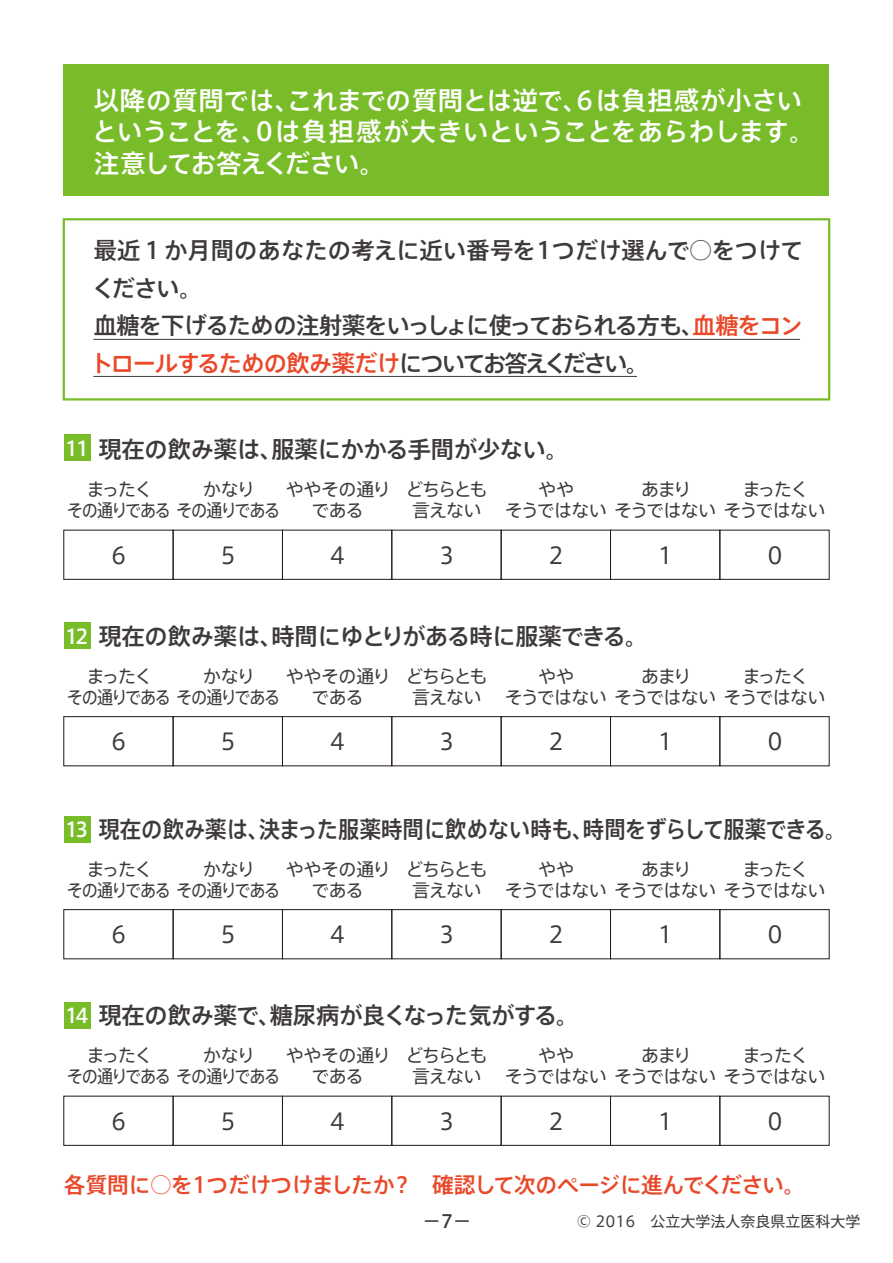
<style>
.page{position:relative;width:893px;height:1263px;background:#fff}
.page>*{position:absolute;margin:0;border:0;box-sizing:border-box;transform-origin:0 0}
.t1{font:500 25.5px/31.5px "Axis Std";letter-spacing:-.005em;color:#fff}
.t2{font:500 23.25px/37.5px "Axis Std";letter-spacing:-.04em;color:#3e3a39}
.t3{font:500 23.25px "Axis Std";letter-spacing:-.02em;color:#3e3a39}
.t4{font:500 23.25px "Axis Std";letter-spacing:-.02em;color:#3e3a39;scale:.92 1}
.t5{font:22.8px "Axis Std";color:#3e3a39}
.t6{font:500 21.75px "Axis Std";letter-spacing:-.025em;color:#e94829}
.t7{font:500 19.95px "Axis Std";letter-spacing:-.165em;color:#fff}
.t8{font:18px/21px "Axis Std";letter-spacing:-.04em;color:#3e3a39;text-align:center}
.t9{font:18px/21px "Axis Std";letter-spacing:-.095em;color:#3e3a39}
.t10{font:18px "Axis Std";letter-spacing:-.065em;color:#3e3a39}
.t11{font:18px/21px "Axis Std";letter-spacing:-.09em;color:#3e3a39;text-align:center}
.t12{font:500 18px "Axis Std";color:#3e3a39}
.t13{font:15px "Axis Std";color:#3e3a39}
.s1{color:#e94829}
</style>
<div class="page">
<div style="left:64px;top:65px;width:765px;height:131px;background:#79bc29"></div>
<div style="left:63px;top:218px;width:767px;height:182px;border:2px solid #79bc29"></div>
<hr style="left:93px;top:339px;width:707px;height:1px;background:#3e3a39">
<hr style="left:93px;top:376px;width:544px;height:1px;background:#3e3a39">
<div style="left:64px;top:434px;width:26px;height:27px;background:#79bc29"></div>
<div style="left:64px;top:622px;width:26px;height:27px;background:#79bc29"></div>
<div style="left:64px;top:816px;width:26px;height:26px;background:#79bc29"></div>
<div style="left:64px;top:1002px;width:26px;height:27px;background:#79bc29"></div>
<div style="left:63px;top:530px;width:111px;height:50px;border:1px solid #221815"></div>
<div style="left:173px;top:530px;width:110px;height:50px;border:1px solid #221815"></div>
<div style="left:282px;top:530px;width:110px;height:50px;border:1px solid #221815"></div>
<div style="left:391px;top:530px;width:111px;height:50px;border:1px solid #221815"></div>
<div style="left:501px;top:530px;width:110px;height:50px;border:1px solid #221815"></div>
<div style="left:610px;top:530px;width:110px;height:50px;border:1px solid #221815"></div>
<div style="left:719px;top:530px;width:111px;height:50px;border:1px solid #221815"></div>
<div style="left:63px;top:716px;width:111px;height:50px;border:1px solid #221815"></div>
<div style="left:173px;top:716px;width:110px;height:50px;border:1px solid #221815"></div>
<div style="left:282px;top:716px;width:110px;height:50px;border:1px solid #221815"></div>
<div style="left:391px;top:716px;width:111px;height:50px;border:1px solid #221815"></div>
<div style="left:501px;top:716px;width:110px;height:50px;border:1px solid #221815"></div>
<div style="left:610px;top:716px;width:110px;height:50px;border:1px solid #221815"></div>
<div style="left:719px;top:716px;width:111px;height:50px;border:1px solid #221815"></div>
<div style="left:63px;top:909px;width:111px;height:50px;border:1px solid #221815"></div>
<div style="left:173px;top:909px;width:110px;height:50px;border:1px solid #221815"></div>
<div style="left:282px;top:909px;width:110px;height:50px;border:1px solid #221815"></div>
<div style="left:391px;top:909px;width:111px;height:50px;border:1px solid #221815"></div>
<div style="left:501px;top:909px;width:110px;height:50px;border:1px solid #221815"></div>
<div style="left:610px;top:909px;width:110px;height:50px;border:1px solid #221815"></div>
<div style="left:719px;top:909px;width:111px;height:50px;border:1px solid #221815"></div>
<div style="left:63px;top:1096px;width:111px;height:50px;border:1px solid #221815"></div>
<div style="left:173px;top:1096px;width:110px;height:50px;border:1px solid #221815"></div>
<div style="left:282px;top:1096px;width:110px;height:50px;border:1px solid #221815"></div>
<div style="left:391px;top:1096px;width:111px;height:50px;border:1px solid #221815"></div>
<div style="left:501px;top:1096px;width:110px;height:50px;border:1px solid #221815"></div>
<div style="left:610px;top:1096px;width:110px;height:50px;border:1px solid #221815"></div>
<div style="left:719px;top:1096px;width:111px;height:50px;border:1px solid #221815"></div>
<h1 class="t1" style="left:92px;top:82px;width:724px">以降の質問では、これまでの質問とは逆で、6は負担感が小さいということを、0は負担感が大きいということをあらわします。注意してお答えください。</h1>
<p class="t2" style="left:90px;top:230px;width:715px">最近１か月間のあなたの考えに近い番号を1つだけ選んで○をつけてください。<br>血糖を下げるための注射薬をいっしょに使っておられる方も、<span class="s1">血糖をコントロールするための飲み薬だけ</span>についてお答えください。</p>
<p class="t3" style="left:98px;top:432px;width:472px">現在の飲み薬は、服薬にかかる手間が少ない。</p>
<p class="t9" style="left:67px;top:478px;width:215px;text-indent:19px">まったく<br>その通りであるその通りである</p>
<p class="t7" style="left:65px;top:433px;width:26px">11</p>
<p class="t10" style="left:203px;top:476px;width:54px">かなり</p>
<p class="t8" style="left:286px;top:478px;width:107px">ややその通りである</p>
<p class="t11" style="left:406px;top:478px;width:84px">どちらとも言えない</p>
<p class="t8" style="left:505px;top:478px;width:322px;text-align:left;text-indent:33px">やや<br>そうではないそうではないそうではない</p>
<p class="t10" style="left:641px;top:476px;width:52px">あまり</p>
<p class="t10" style="left:743px;top:476px;width:67px">まったく</p>
<p class="t5" style="left:111px;top:538px;width:17px">6</p>
<p class="t5" style="left:221px;top:538px;width:17px">5</p>
<p class="t5" style="left:330px;top:538px;width:17px">4</p>
<p class="t5" style="left:439px;top:538px;width:17px">3</p>
<p class="t5" style="left:549px;top:538px;width:17px">2</p>
<p class="t5" style="left:658px;top:538px;width:17px">1</p>
<p class="t5" style="left:767px;top:538px;width:17px">0</p>
<p class="t3" style="left:98px;top:618px;width:551px">現在の飲み薬は、時間にゆとりがある時に服薬できる。</p>
<p class="t9" style="left:67px;top:664px;width:215px;text-indent:19px">まったく<br>その通りであるその通りである</p>
<p class="t7" style="left:65px;top:621px;width:25px">12</p>
<p class="t10" style="left:203px;top:663px;width:54px">かなり</p>
<p class="t8" style="left:286px;top:664px;width:107px">ややその通りである</p>
<p class="t11" style="left:406px;top:664px;width:84px">どちらとも言えない</p>
<p class="t8" style="left:505px;top:664px;width:322px;text-align:left;text-indent:33px">やや<br>そうではないそうではないそうではない</p>
<p class="t10" style="left:641px;top:663px;width:52px">あまり</p>
<p class="t10" style="left:743px;top:663px;width:67px">まったく</p>
<p class="t5" style="left:111px;top:725px;width:17px">6</p>
<p class="t5" style="left:221px;top:725px;width:17px">5</p>
<p class="t5" style="left:330px;top:725px;width:17px">4</p>
<p class="t5" style="left:439px;top:725px;width:17px">3</p>
<p class="t5" style="left:549px;top:725px;width:17px">2</p>
<p class="t5" style="left:658px;top:725px;width:17px">1</p>
<p class="t5" style="left:767px;top:725px;width:17px">0</p>
<p class="t4" style="left:98px;top:811px;width:815px">現在の飲み薬は、決まった服薬時間に飲めない時も、時間をずらして服薬できる。</p>
<p class="t9" style="left:67px;top:857px;width:215px;text-indent:19px">まったく<br>その通りであるその通りである</p>
<p class="t7" style="left:65px;top:814px;width:25px">13</p>
<p class="t10" style="left:203px;top:855px;width:54px">かなり</p>
<p class="t8" style="left:286px;top:857px;width:107px">ややその通りである</p>
<p class="t11" style="left:406px;top:857px;width:84px">どちらとも言えない</p>
<p class="t8" style="left:505px;top:857px;width:322px;text-align:left;text-indent:33px">やや<br>そうではないそうではないそうではない</p>
<p class="t10" style="left:641px;top:855px;width:52px">あまり</p>
<p class="t10" style="left:743px;top:855px;width:67px">まったく</p>
<p class="t5" style="left:111px;top:918px;width:17px">6</p>
<p class="t5" style="left:221px;top:918px;width:17px">5</p>
<p class="t5" style="left:330px;top:918px;width:17px">4</p>
<p class="t5" style="left:439px;top:918px;width:17px">3</p>
<p class="t5" style="left:549px;top:918px;width:17px">2</p>
<p class="t5" style="left:658px;top:918px;width:17px">1</p>
<p class="t5" style="left:767px;top:918px;width:17px">0</p>
<p class="t3" style="left:98px;top:998px;width:483px">現在の飲み薬で、糖尿病が良くなった気がする。</p>
<p class="t9" style="left:67px;top:1044px;width:215px;text-indent:19px">まったく<br>その通りであるその通りである</p>
<p class="t7" style="left:65px;top:1000px;width:25px">14</p>
<p class="t10" style="left:203px;top:1042px;width:54px">かなり</p>
<p class="t8" style="left:286px;top:1044px;width:107px">ややその通りである</p>
<p class="t11" style="left:406px;top:1044px;width:84px">どちらとも言えない</p>
<p class="t8" style="left:505px;top:1044px;width:322px;text-align:left;text-indent:33px">やや<br>そうではないそうではないそうではない</p>
<p class="t10" style="left:641px;top:1042px;width:52px">あまり</p>
<p class="t10" style="left:743px;top:1042px;width:67px">まったく</p>
<p class="t5" style="left:111px;top:1104px;width:17px">6</p>
<p class="t5" style="left:221px;top:1104px;width:17px">5</p>
<p class="t5" style="left:330px;top:1104px;width:17px">4</p>
<p class="t5" style="left:439px;top:1104px;width:17px">3</p>
<p class="t5" style="left:549px;top:1104px;width:17px">2</p>
<p class="t5" style="left:658px;top:1104px;width:17px">1</p>
<p class="t5" style="left:767px;top:1104px;width:17px">0</p>
<p class="t6" style="left:64px;top:1169px;width:743px">各質問に○を1つだけつけましたか？　確認して次のページに進んでください。</p>
<p class="t12" style="left:423px;top:1207px;width:50px">－7－</p>
<p class="t13" style="left:576px;top:1210px;width:286px">© 2016　公立大学法人奈良県立医科大学</p>
</div>
